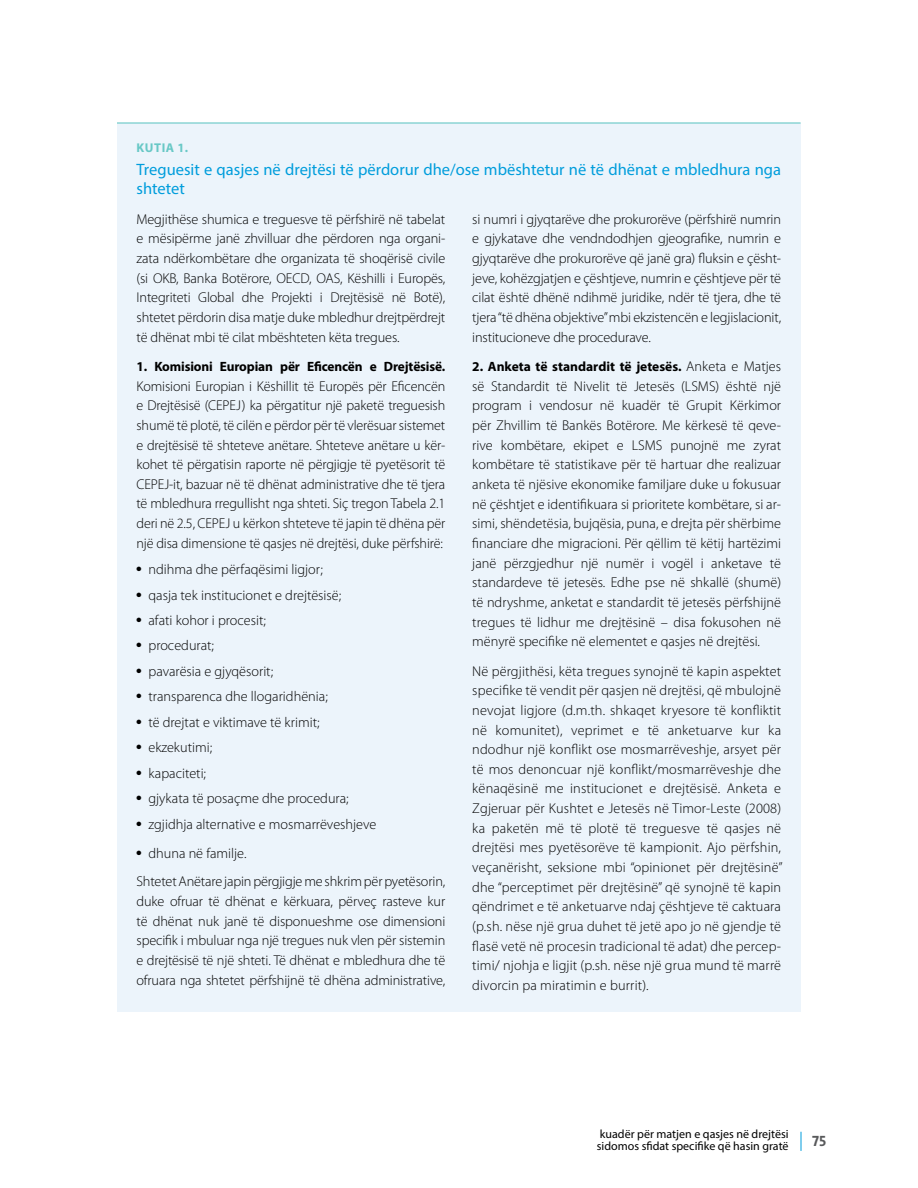
<style>
.page{position:relative;width:918px;height:1188px;background:#fff}
.page>*{position:absolute;margin:0;border:0;box-sizing:border-box;transform-origin:0 0}
.t1{font:16.5px/19.6px "Myriad Pro";color:#009ddc}
.t2{font:700 15px "The Sans Trial";color:#58595b}
.t3{font:300 14.25px/19.6px "Myriad Pro";color:#000;text-align:justify}
.t4{font:700 13.5px "Myriad Pro";letter-spacing:-.01em;color:#000}
.t5{font:700 12.75px "Myriad Pro";letter-spacing:.04em;color:#68c8c6}
.t6{font:12px/12px "Myriad Pro";color:#000}
.s1{font-weight:300;font-size:14.25px}
</style>
<div class="page">
<svg style="left:801px;top:1132px;width:1px;height:19px"></svg>
<div style="left:117px;top:123px;width:684px;height:889px;background:#ecf4fb"></div>
<hr style="left:117px;top:122px;width:684px;height:2px;background:#68c8c6">
<p class="t5" style="left:137px;top:139px;width:53px">KUTIA 1.</p>
<p class="t1" style="left:136px;top:159px;width:646px">Treguesit e qasjes në drejtësi të përdorur dhe/ose mbështetur në të dhënat e mbledhura nga shtetet</p>
<p class="t3" style="left:136px;top:209px;width:310px">Megjithëse shumica e treguesve të përfshirë në tabelat e mësipërme janë zhvilluar dhe përdoren nga organi&shy;zata ndërkombëtare dhe organizata të shoqërisë civile (si OKB, Banka Botërore, OECD, OAS, Këshilli i Europës, Integriteti Global dhe Projekti i Drejtësisë në Botë), shtetet përdorin disa matje duke mbledhur drejtpërdrejt të dhënat mbi të cilat mbështeten këta tregues.</p>
<p class="t4" style="left:136px;top:358px;width:310px">1. Komisioni Europian për Eficencën e Drejtësisë.</p>
<p class="t3" style="left:136px;top:376px;width:310px">Komisioni Europian i Këshillit të Europës për Eficencën e Drejtësisë (CEPEJ) ka përgatitur një paketë treguesish shumë të plotë, të cilën e përdor për të vlerësuar sistemet e drejtësisë të shteteve anëtare. Shteteve anëtare u kër&shy;kohet të përgatisin raporte në përgjigje të pyetësorit të CEPEJ-it, bazuar në të dhënat administrative dhe të tjera të mbledhura rregullisht nga shteti. Siç tregon Tabela 2.1 deri në 2.5, CEPEJ u kërkon shteteve të japin të dhëna për një disa dimensione të qasjes në drejtësi, duke përfshirë:</p>
<p class="t3" style="left:148px;top:556px;width:229px;line-height:25.5px;text-align:left">ndihma dhe përfaqësimi ligjor;<br>qasja tek institucionet e drejtësisë;<br>afati kohor i procesit;<br>procedurat;<br>pavarësia e gjyqësorit;<br>transparenca dhe llogaridhënia;<br>të drejtat e viktimave të krimit; ekzekutimi;<br>kapaciteti;<br>gjykata të posaçme dhe procedura; zgjidhja alternative e mosmarrëveshjeve</p>
<p class="t3" style="left:136px;top:838px;width:310px;line-height:28.7px;text-indent:12px">dhuna në familje.<br>Shtetet Anëtare japin përgjigje me shkrim për pyetësorin,</p>
<p class="t3" style="left:136px;top:891px;width:310px">duke ofruar të dhënat e kërkuara, përveç rasteve kur të dhënat nuk janë të disponueshme ose dimensioni specifik i mbuluar nga një tregues nuk vlen për sistemin e drejtësisë të një shteti. Të dhënat e mbledhura dhe të ofruara nga shtetet përfshijnë të dhëna administrative,</p>
<p class="t3" style="left:472px;top:209px;width:310px">si numri i gjyqtarëve dhe prokurorëve (përfshirë numrin e gjykatave dhe vendndodhjen gjeografike, numrin e gjyqtarëve dhe prokurorëve që janë gra) fluksin e çësht&shy;jeve, kohëzgjatjen e çështjeve, numrin e çështjeve për të cilat është dhënë ndihmë juridike, ndër të tjera, dhe të tjera “të dhëna objektive” mbi ekzistencën e legjislacionit, institucioneve dhe procedurave.</p>
<p class="t4" style="left:472px;top:358px;width:310px">2. Anketa të standardit të jetesës. <span class="s1">Anketa e Matjes</span></p>
<p class="t3" style="left:472px;top:376px;width:310px">së Standardit të Nivelit të Jetesës (LSMS) është një program i vendosur në kuadër të Grupit Kërkimor për Zhvillim të Bankës Botërore. Me kërkesë të qeve&shy;rive kombëtare, ekipet e LSMS punojnë me zyrat kombëtare të statistikave për të hartuar dhe realizuar anketa të njësive ekonomike familjare duke u fokusuar në çështjet e identifikuara si prioritete kombëtare, si ar&shy;simi, shëndetësia, bujqësia, puna, e drejta për shërbime financiare dhe migracioni. Për qëllim të këtij hartëzimi janë përzgjedhur një numër i vogël i anketave të standardeve të jetesës. Edhe pse në shkallë (shumë) të ndryshme, anketat e standardit të jetesës përfshijnë tregues të lidhur me drejtësinë – disa fokusohen në mënyrë specifike në elementet e qasjes në drejtësi.</p>
<p class="t3" style="left:472px;top:661px;width:312px">Në përgjithësi, këta tregues synojnë të kapin aspektet specifike të vendit për qasjen në drejtësi, që mbulojnë nevojat ligjore (d.m.th. shkaqet kryesore të konfliktit në komunitet), veprimet e të anketuarve kur ka ndodhur një konflikt ose mosmarrëveshje, arsyet për të mos denoncuar një konflikt/mosmarrëveshje dhe kënaqësinë me institucionet e drejtësisë. Anketa e Zgjeruar për Kushtet e Jetesës në Timor-Leste (2008) ka paketën më të plotë të treguesve të qasjes në drejtësi mes pyetësorëve të kampionit. Ajo përfshin, veçanërisht, seksione mbi “opinionet për drejtësinë” dhe “perceptimet për drejtësinë” që synojnë të kapin qëndrimet e të anketuarve ndaj çështjeve të caktuara (p.sh. nëse një grua duhet të jetë apo jo në gjendje të flasë vetë në procesin tradicional të adat) dhe percep&shy;timi/ njohja e ligjit (p.sh. nëse një grua mund të marrë divorcin pa miratimin e burrit).</p>
<p class="t6" style="left:597px;top:1128px;width:193px">kuadër për matjen e qasjes në drejtësi sidomos sfidat specifike që hasin gratë</p>
<p class="t2" style="left:812px;top:1135px;width:16px">75</p>
</div>
